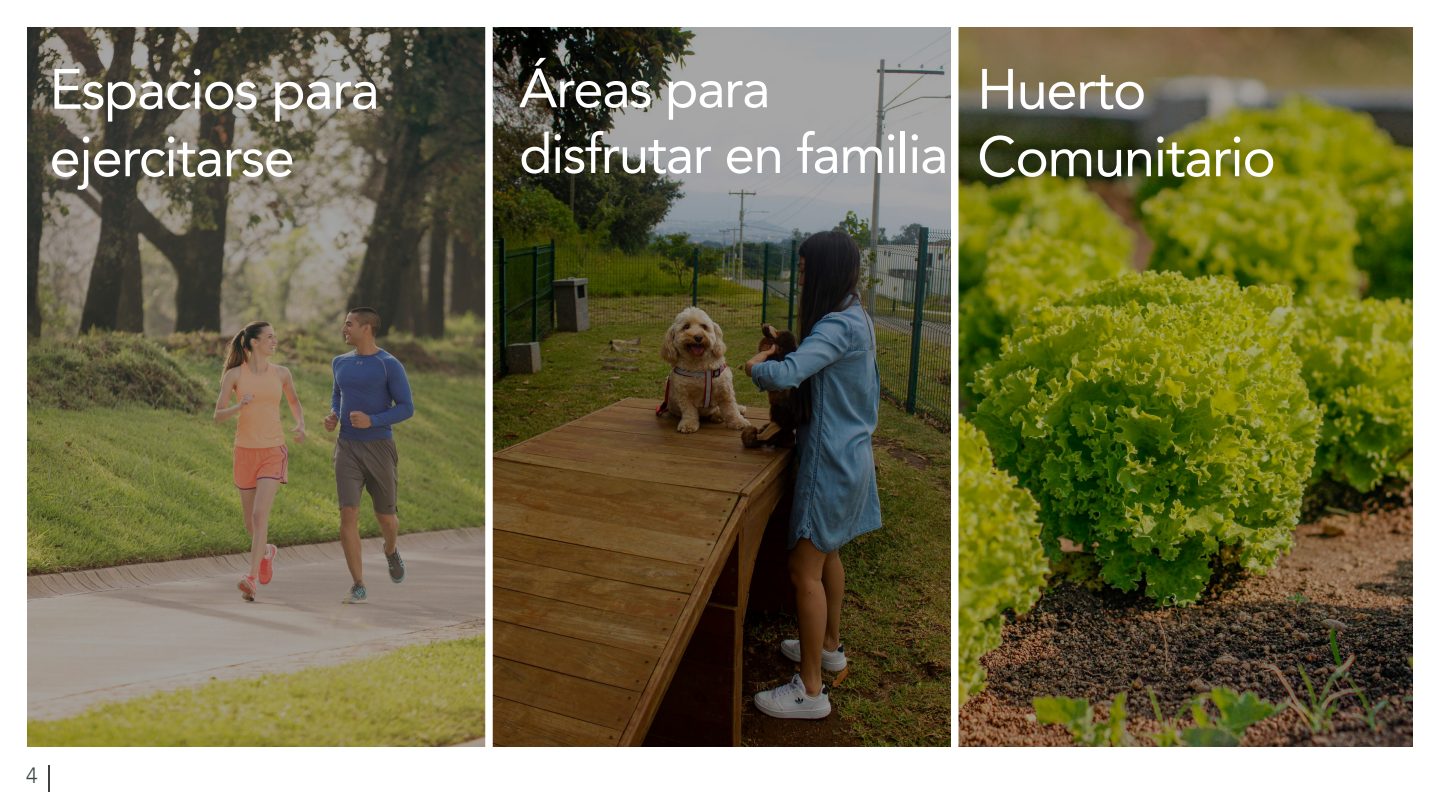
<style>
.page{position:relative;width:1440px;height:810px;background:#fff}
.page>*{position:absolute;margin:0;border:0;box-sizing:border-box;transform-origin:0 0}
.t1{font:56.25px/67.5px "Avenir";letter-spacing:-.025em;color:#fff}
.t2{font:54.75px/65.7px "Avenir";letter-spacing:-.025em;color:#fff}
.t3{font:300 22.12px "Avenir";color:#3b4544}
</style>
<div class="page">
<svg style="left:48px;top:765px;width:1px;height:27px"></svg>
<img style="left:27px;top:27px;width:1386px;height:720px">
<div style="left:485px;top:12px;width:8px;height:749px;background:#fff"></div>
<div style="left:951px;top:12px;width:7px;height:749px;background:#fff"></div>
<p class="t2" style="left:519px;top:54px;width:431px">Áreas para disfrutar en familia</p>
<p class="t1" style="left:50px;top:54px;width:332px">Espacios para ejercitarse</p>
<p class="t1" style="left:977px;top:54px;width:300px">Huerto<br>Comunitario</p>
<p class="t3" style="left:26px;top:762px;width:13px">4</p>
</div>
